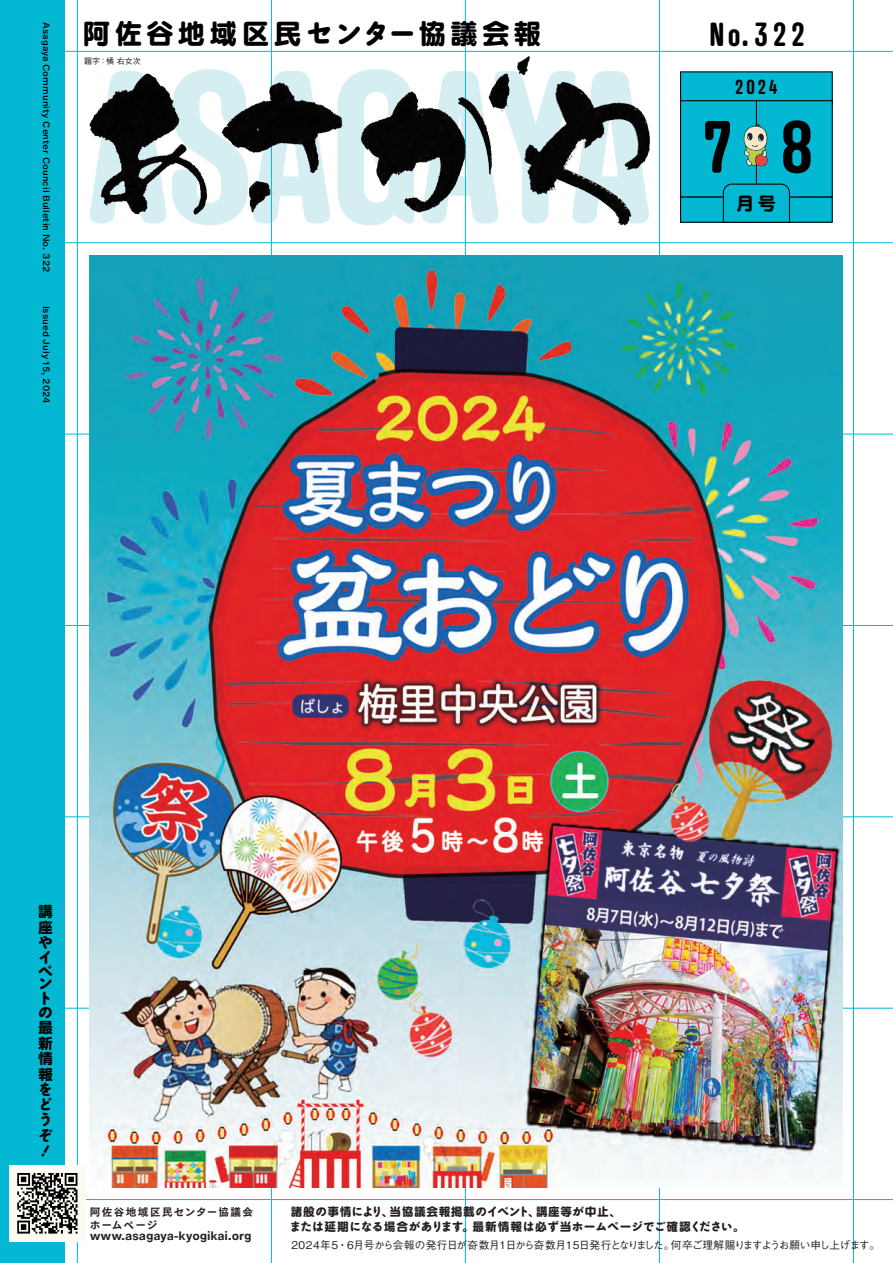
<style>
.page{position:relative;width:893px;height:1263px;background:#fff}
.page>*{position:absolute;margin:0;border:0;box-sizing:border-box;transform-origin:0 0}
.t1{font:217.5px "New Grotesk Round FOUR";letter-spacing:-.01em;color:#d5eef1}
.t2{font:73.95px "New Grotesk Round FOUR";color:#010101;scale:1.04 1}
.t3{font:33.45px "New Grotesk Round FOUR";color:#000}
.t4{font:27.6px "UD Marugo Small Pr 6 E";letter-spacing:.15em;color:#000}
.t5{font:20.4px "New Grotesk Round FOUR";color:#010101}
.t6{font:700 17.55px "UD Shin M Go Pro";color:#010101}
.t7{font:700 14.85px/15.1px "Maru Anti Std";color:#010101}
.t8{font:700 11.7px/14.9px "Maru Anti Std";letter-spacing:-.035em;color:#231f20}
.t9{font:700 11.25px "Helvetica Now Micro";letter-spacing:-.015em;color:#231f20}
.t10{font:500 10.65px "Gothic BBB Pro";letter-spacing:-.035em;color:#231f20}
.t11{font:10.65px/12.8px "Tsuku Go Pro E";letter-spacing:.115em;color:#231f20}
.t12{font:500 8.55px "Helvetica Now Micro";color:#010101}
.t13{font:500 7.95px "Gothic BBB Pro";color:#231f20}
.s1{font-family:"Maru Anti Std";font-weight:700}
.s2{font-family:"UD Marugo Small Pr 6 E";font-weight:400}
.s3{font-family:"UD Marugo Small Pr 6 B";font-weight:400}
</style>
<div class="page">
<hr style="left:77px;top:0;width:1px;height:1263px;background:#03b8d3">
<hr style="left:271px;top:0;width:1px;height:1263px;background:#03b8d3">
<hr style="left:465px;top:0;width:1px;height:1263px;background:#03b8d3">
<hr style="left:659px;top:0;width:1px;height:1263px;background:#03b8d3">
<hr style="left:853px;top:0;width:1px;height:1263px;background:#03b8d3">
<hr style="left:0;top:51px;width:893px;height:1px;background:#03b8d3">
<hr style="left:0;top:242px;width:893px;height:1px;background:#03b8d3">
<hr style="left:0;top:434px;width:893px;height:1px;background:#03b8d3">
<hr style="left:0;top:625px;width:893px;height:1px;background:#03b8d3">
<hr style="left:0;top:816px;width:893px;height:1px;background:#03b8d3">
<hr style="left:0;top:1008px;width:893px;height:1px;background:#03b8d3">
<hr style="left:0;top:1199px;width:893px;height:1px;background:#03b8d3">
<div style="left:0;top:0;width:64px;height:1263px;background:#03b8d3"></div>
<img style="left:89px;top:256px;width:753px;height:931px">
<div style="left:9px;top:1165px;width:77px;height:76px;background:#fefaf4"></div>
<svg style="left:17px;top:1173px;width:60px;height:60px"></svg>
<img style="left:65px;top:40px;width:605px;height:196px">
<div style="left:681px;top:197px;width:151px;height:25px;background:#03b8d3"></div>
<div style="left:680px;top:196px;width:153px;height:27px;border:1px solid #010101"></div>
<div style="left:681px;top:72px;width:151px;height:32px;background:#03b8d3"></div>
<div style="left:681px;top:101px;width:151px;height:96px;background:#03b8d3"></div>
<div style="left:680px;top:100px;width:153px;height:97px;border:1px solid #010101"></div>
<svg style="left:722px;top:183px;width:68px;height:40px"></svg>
<hr style="left:756px;top:101px;width:1px;height:83px;background:#010101">
<svg style="left:744px;top:124px;width:24px;height:42px"></svg>
<p class="t12" style="left:53px;top:22px;width:252px;rotate:90deg">Asagaya Community Center Council Bulletin No. 322</p>
<p class="t12" style="left:53px;top:306px;width:100px;rotate:90deg">Issued July 15, 2024</p>
<p class="t4" style="left:83px;top:18px;width:460px">阿佐谷地域区民<span class="s1">センター</span>協議会報</p>
<p class="t13" style="left:84px;top:55px;width:58px">題字：橘 右女次</p>
<h1 class="t1" style="left:87px;top:17px;width:566px">ASAGAYA</h1>
<p class="t3" style="left:710px;top:14px;width:96px">No.322</p>
<p class="t5" style="left:736px;top:74px;width:43px">2024</p>
<p class="t2" style="left:781px;top:103px;width:32px">8</p>
<p class="t2" style="left:704px;top:103px;width:28px">7</p>
<p class="t6" style="left:736px;top:189px;width:41px">月号</p>
<p class="t7" style="left:38px;top:903px;width:16px"><span class="s2">講座</span>やイベ</p>
<p class="t7" style="left:38px;top:974px;width:16px">ントの<span class="s2">最新情報</span>をどうぞ</p>
<p class="t11" style="left:90px;top:1204px;width:165px">阿佐谷地域区民センター協議会ホームページ</p>
<p class="t9" style="left:90px;top:1227px;width:163px">www.asagaya-kyogikai.org</p>
<p class="t8" style="left:290px;top:1203px;width:457px"><span class="s2">諸般</span>の<span class="s2">事情</span>により<span class="s3">、</span><span class="s2">当協議会報掲載</span>のイベント<span class="s3">、</span><span class="s2">講座等</span>が<span class="s2">中止</span><span class="s3">、<br></span>または<span class="s2">延期</span>になる<span class="s2">場合</span>があります<span class="s3">。</span><span class="s2">最新情報</span>は<span class="s2">必</span>ず<span class="s2">当</span>ホームページでご<span class="s2">確認</span>ください<span class="s3">。</span></p>
<p class="t10" style="left:291px;top:1236px;width:590px">2024年5・6月号から会報の発行日が奇数月1日から奇数月15日発行となりました。何卒ご理解賜りますようお願い申し上げます。</p>
</div>
